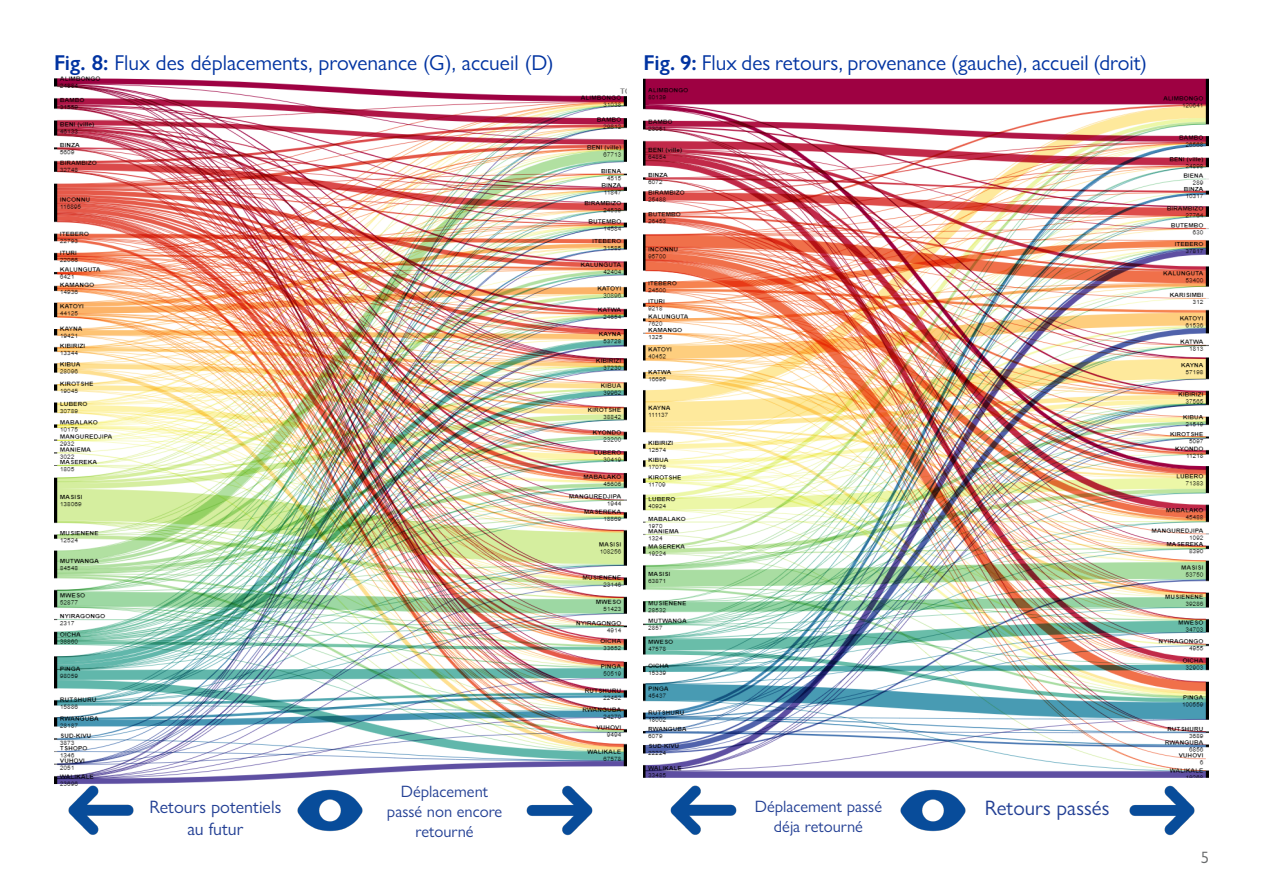
<style>
.page{position:relative;width:1263px;height:893px;background:#fff}
.page>*{position:absolute;margin:0;border:0;box-sizing:border-box;transform-origin:0 0}
.t1{font:21.6px "Gill Sans Nova";color:#0033a1}
.t2{font:21px "Gill Sans Nova";color:#223f94}
.t3{font:18px/21.6px "Gill Sans Nova";color:#223f94;text-align:center}
.t4{font:16.5px/19.8px "Gill Sans Nova";color:#223f94;text-align:center}
.t5{font:16.5px "Gill Sans Nova";color:#686a6b}
.s1{font-weight:600}
</style>
<div class="page">
<img style="left:54px;top:77px;width:573px;height:707px">
<img style="left:644px;top:78px;width:565px;height:700px">
<img style="left:900px;top:789px;width:66px;height:43px">
<img style="left:1129px;top:785px;width:66px;height:51px">
<img style="left:670px;top:785px;width:67px;height:50px">
<img style="left:283px;top:779px;width:94px;height:53px">
<img style="left:512px;top:779px;width:94px;height:57px">
<img style="left:54px;top:779px;width:94px;height:56px">
<p class="t1" style="left:54px;top:49px;width:501px"><span class="s1">Fig. 8:</span> Flux des déplacements, provenance (G), accueil (D)</p>
<p class="t1" style="left:644px;top:49px;width:505px"><span class="s1">Fig. 9:</span> Flux des retours, provenance (gauche), accueil (droit)</p>
<p class="t3" style="left:150px;top:796px;width:133px">Retours potentiels au futur</p>
<p class="t4" style="left:387px;top:782px;width:117px">Déplacement passé non encore retourné</p>
<p class="t4" style="left:755px;top:796px;width:129px">Déplacement passé déja retourné</p>
<p class="t2" style="left:985px;top:795px;width:126px">Retours passés</p>
<p class="t5" style="left:1201px;top:847px;width:10px">5</p>
</div>
